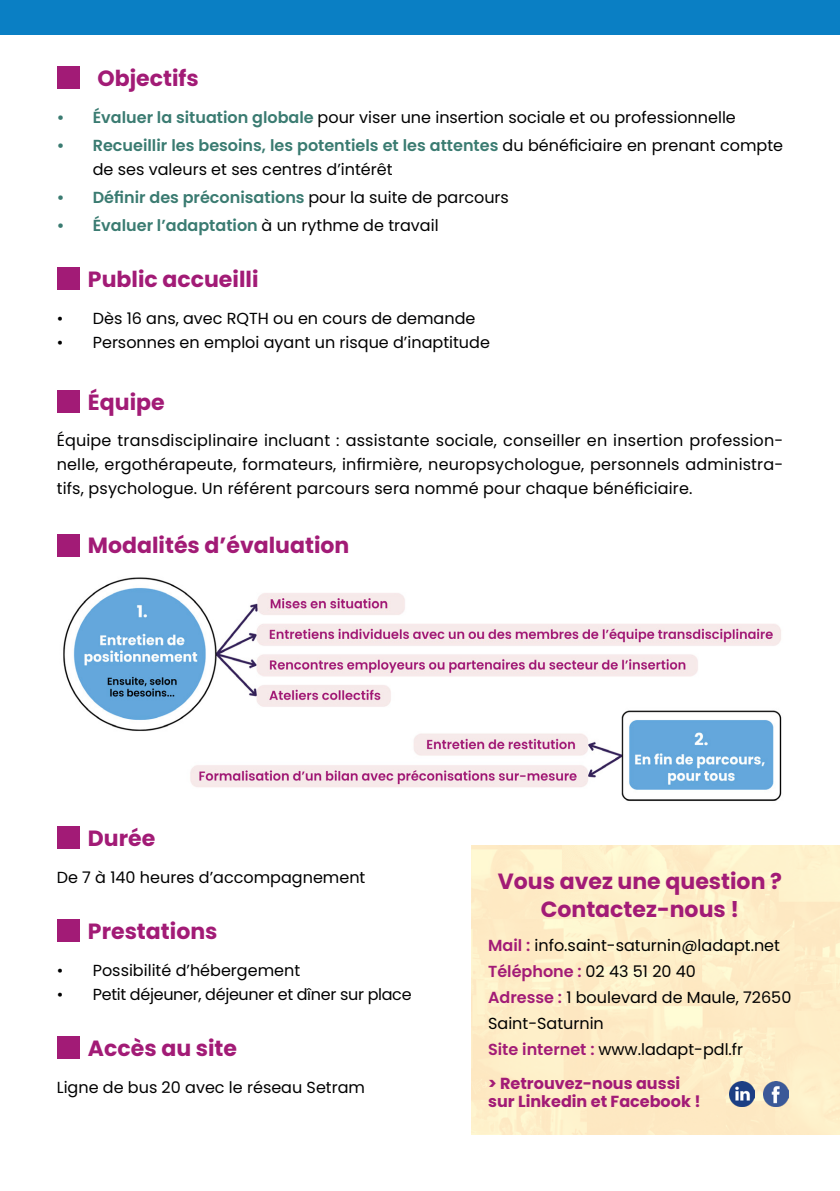
<style>
.page{position:relative;width:840px;height:1191px;background:#fff}
.page>*{position:absolute;margin:0;border:0;box-sizing:border-box;transform-origin:0 0}
.t1{font:700 22px/28px "Poppins";color:#a21b76;text-align:center}
.t2{font:16px/24px "Poppins";color:#000001}
.t3{font:16px/26px "Poppins";color:#000}
.t4{font:600 16px "Poppins";color:#3a7b71}
.t5{font:700 16px "Poppins";color:#a21b76}
.t6{font:16px "Poppins";letter-spacing:-.02em;color:#000001}
.t7{font:600 16px "Poppins";color:#a21b76}
.s1{font-weight:600;color:#3a7b71}
.s2{font-weight:400;color:#000001}
.s3{font-weight:600;color:#a21b76}
.s4{font-weight:400;color:#000}
</style>
<div class="page">
<div style="left:0;top:0;width:839px;height:34px;background:#0a7fc4"></div>
<div style="left:57px;top:67px;width:22px;height:22px;background:#a21b76"></div>
<div style="left:57px;top:267px;width:22px;height:23px;background:#a21b76"></div>
<div style="left:57px;top:390px;width:22px;height:22px;background:#a21b76"></div>
<img style="left:63px;top:577px;width:719px;height:224px">
<div style="left:57px;top:534px;width:22px;height:22px;background:#a21b76"></div>
<div style="left:57px;top:826px;width:22px;height:23px;background:#a21b76"></div>
<div style="left:57px;top:919px;width:22px;height:23px;background:#a21b76"></div>
<div style="left:57px;top:1036px;width:22px;height:23px;background:#a21b76"></div>
<img style="left:471px;top:845px;width:368px;height:289px">
<img style="left:729px;top:1081px;width:25px;height:26px">
<img style="left:763px;top:1081px;width:25px;height:26px">
<p class="t1" style="left:97px;top:65px;width:103px">Objectifs</p>
<p class="t2" style="left:57px;top:106px;width:680px"><span class="s1">• Évaluer la situation globale</span> pour viser une insertion sociale et ou professionnelle</p>
<p class="t2" style="left:93px;top:134px;width:691px;text-indent:-36px"><span class="s1">• Recueillir les besoins, les potentiels et les attentes</span> du bénéficiaire en prenant compte de ses valeurs et ses centres d’intérêt</p>
<p class="t4" style="left:57px;top:188px;width:453px">• Définir des préconisations <span class="s2">pour la suite de parcours</span></p>
<p class="t4" style="left:57px;top:216px;width:383px">• Évaluer l’adaptation <span class="s2">à un rythme de travail</span></p>
<p class="t1" style="left:88px;top:265px;width:172px">Public accueilli</p>
<p class="t2" style="left:57px;top:306px;width:420px">• Dès 16 ans, avec RQTH ou en cours de demande</p>
<p class="t2" style="left:57px;top:330px;width:434px">• Personnes en emploi ayant un risque d’inaptitude</p>
<p class="t1" style="left:88px;top:388px;width:78px">Équipe</p>
<p class="t2" style="left:57px;top:429px;width:727px;text-align:justify">Équipe transdisciplinaire incluant : assistante sociale, conseiller en insertion profession&shy;nelle, ergothérapeute, formateurs, infirmière, neuropsychologue, personnels administra&shy;tifs, psychologue. Un référent parcours sera nommé pour chaque bénéficiaire.</p>
<p class="t1" style="left:88px;top:532px;width:263px">Modalités d’évaluation</p>
<p class="t1" style="left:88px;top:824px;width:69px">Durée</p>
<p class="t2" style="left:57px;top:865px;width:310px">De 7 à 140 heures d’accompagnement</p>
<p class="t1" style="left:88px;top:917px;width:131px">Prestations</p>
<p class="t2" style="left:57px;top:958px;width:245px">• Possibilité d’hébergement</p>
<p class="t6" style="left:57px;top:985px;width:356px">• Petit déjeuner, déjeuner et dîner sur place</p>
<p class="t1" style="left:88px;top:1034px;width:151px">Accès au site</p>
<p class="t2" style="left:57px;top:1075px;width:310px">Ligne de bus 20 avec le réseau Setram</p>
<p class="t1" style="left:497px;top:867px;width:285px">Vous avez une question ?<br>Contactez-nous !</p>
<p class="t3" style="left:488px;top:932px;width:293px"><span class="s3">Mail :</span> info.saint-saturnin@ladapt.net</p>
<p class="t7" style="left:488px;top:962px;width:209px">Téléphone : <span class="s4">02 43 51 20 40</span></p>
<p class="t3" style="left:488px;top:984px;width:304px"><span class="s3">Adresse :</span> 1 boulevard de Maule, 72650<br>Saint-Saturnin</p>
<p class="t3" style="left:488px;top:1036px;width:256px"><span class="s3">Site internet :</span> www.ladapt-pdl.fr</p>
<p class="t5" style="left:488px;top:1074px;width:194px">&gt; Retrouvez-nous aussi</p>
<p class="t5" style="left:488px;top:1092px;width:214px">sur Linkedin et Facebook !</p>
</div>
